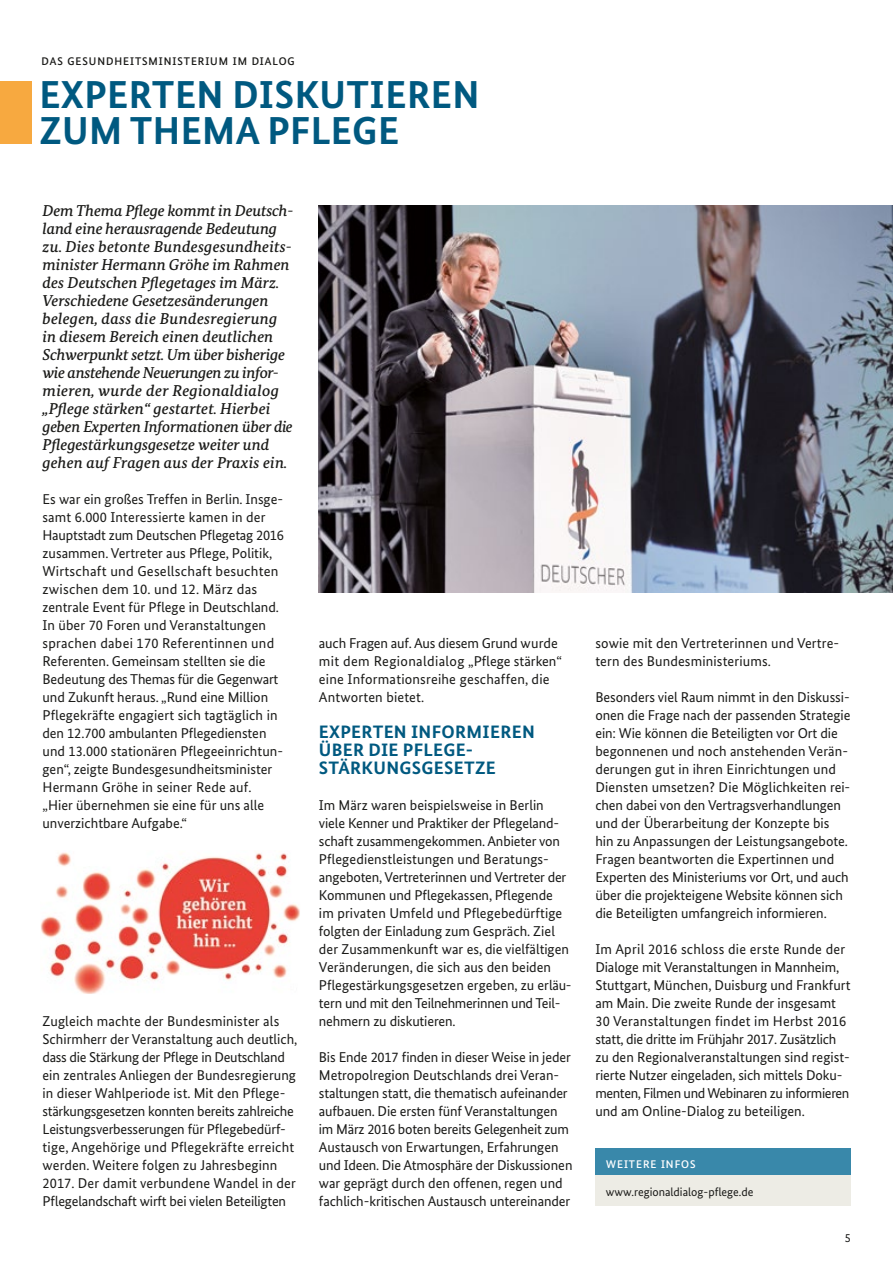
<style>
.page{position:relative;width:893px;height:1263px;background:#fff}
.page>*{position:absolute;margin:0;border:0;box-sizing:border-box;transform-origin:0 0}
.t1{font:700 39px/36px "Bundes Sans";letter-spacing:.01em;color:#005980}
.t2{font:700 18px/18px "Bundes Sans";letter-spacing:.015em;color:#005980}
.t3{font:italic 500 15.75px/18px "Bundes Serif";color:#1a1a18}
.t4{font:15px "Bundes Sans";letter-spacing:.02em;color:#1a1a18}
.t5{font:15px "Bundes Sans";color:#fff}
.t6{font:14.25px/18px "Bundes Sans";letter-spacing:-.005em;color:#1a1a18}
.t7{font:12px "Bundes Sans";color:#1a1a18}
</style>
<div class="page">
<img style="left:319px;top:205px;width:574px;height:387px">
<img style="left:40px;top:852px;width:260px;height:142px">
<div style="left:595px;top:1148px;width:255px;height:27px;background:#3988aa"></div>
<div style="left:595px;top:1175px;width:255px;height:31px;background:#edece5"></div>
<div style="left:0;top:81px;width:32px;height:63px;background:#f7a940"></div>
<p class="t4" style="left:41px;top:50px;width:255px">Das Gesundheitsministerium im Dialog</p>
<h1 class="t1" style="left:39px;top:76px;width:442px">EXPERTEN DISKUTIEREN<br>ZUM THEMA PFLEGE</h1>
<p class="t3" style="left:43px;top:201px;width:252px">Dem Thema Pflege kommt in Deutsch&shy;land eine herausragende Bedeutung zu. Dies betonte Bundesgesundheits&shy;minister Hermann Gröhe im Rahmen des Deutschen Pflegetages im März.<br>Verschiedene Gesetzesänderungen belegen, dass die Bundesregierung in diesem Bereich einen deutlichen Schwerpunkt setzt. Um über bisherige wie anstehende Neuerungen zu infor&shy;mieren, wurde der Regionaldialog „Pflege stärken“ gestartet. Hierbei geben Experten Informationen über die Pflegestärkungsgesetze weiter und gehen auf Fragen aus der Praxis ein.</p>
<p class="t6" style="left:43px;top:490px;width:243px">Es war ein großes Treffen in Berlin. Insge&shy;samt 6.000 Interessierte kamen in der Hauptstadt zum Deutschen Pflegetag 2016 zusammen. Vertreter aus Pflege, Politik, Wirtschaft und Gesellschaft besuchten zwischen dem 10. und 12. März das zentrale Event für Pflege in Deutschland.<br>In über 70 Foren und Veranstaltungen sprachen dabei 170 Referentinnen und Referenten. Gemeinsam stellten sie die Bedeutung des Themas für die Gegenwart und Zukunft heraus. „Rund eine Million Pflegekräfte engagiert sich tagtäglich in den 12.700 ambulanten Pflegediensten und 13.000 stationären Pflegeeinrichtun&shy;gen“, zeigte Bundesgesundheitsminister Hermann Gröhe in seiner Rede auf. „Hier übernehmen sie eine für uns alle unverzichtbare Aufgabe.“</p>
<p class="t6" style="left:43px;top:1012px;width:256px">Zugleich machte der Bundesminister als Schirmherr der Veranstaltung auch deutlich, dass die Stärkung der Pflege in Deutschland ein zentrales Anliegen der Bundesregierung in dieser Wahlperiode ist. Mit den Pflege&shy;stärkungsgesetzen konnten bereits zahlreiche Leistungsverbesserungen für Pflegebedürf&shy;tige, Angehörige und Pflegekräfte erreicht werden. Weitere folgen zu Jahresbeginn 2017. Der damit verbundene Wandel in der Pflegelandschaft wirft bei vielen Beteiligten</p>
<p class="t6" style="left:319px;top:634px;width:245px">auch Fragen auf. Aus diesem Grund wurde mit dem Regionaldialog „Pflege stärken“ eine Informationsreihe geschaffen, die Antworten bietet.</p>
<p class="t2" style="left:319px;top:723px;width:218px">EXPERTEN INFORMIEREN<br>ÜBER DIE PFLEGE-<br>STÄRKUNGSGESETZE</p>
<p class="t6" style="left:319px;top:796px;width:254px">Im März waren beispielsweise in Berlin viele Kenner und Praktiker der Pflegeland&shy;schaft zusammengekommen. Anbieter von Pflegedienstleistungen und Beratungs&shy;angeboten, Vertreterinnen und Vertreter der Kommunen und Pflegekassen, Pflegende<br>im privaten Umfeld und Pflegebedürftige folgten der Einladung zum Gespräch. Ziel der Zusammenkunft war es, die vielfältigen Veränderungen, die sich aus den beiden Pflegestärkungsgesetzen ergeben, zu erläu&shy;tern und mit den Teilnehmerinnen und Teil&shy;nehmern zu diskutieren.</p>
<p class="t6" style="left:319px;top:1048px;width:255px">Bis Ende 2017 finden in dieser Weise in jeder Metropolregion Deutschlands drei Veran&shy;staltungen statt, die thematisch aufeinander aufbauen. Die ersten fünf Veranstaltungen im März 2016 boten bereits Gelegenheit zum Austausch von Erwartungen, Erfahrungen und Ideen. Die Atmosphäre der Diskussionen war geprägt durch den offenen, regen und fachlich-kritischen Austausch untereinander</p>
<p class="t6" style="left:595px;top:634px;width:245px">sowie mit den Vertreterinnen und Vertre&shy;tern des Bundesministeriums.</p>
<p class="t6" style="left:595px;top:688px;width:257px">Besonders viel Raum nimmt in den Diskussi&shy;onen die Frage nach der passenden Strategie ein: Wie können die Beteiligten vor Ort die begonnenen und noch anstehenden Verän&shy;derungen gut in ihren Einrichtungen und Diensten umsetzen? Die Möglichkeiten rei&shy;chen dabei von den Vertragsverhandlungen und der Überarbeitung der Konzepte bis hin zu Anpassungen der Leistungsangebote.<br>Fragen beantworten die Expertinnen und Experten des Ministeriums vor Ort, und auch über die projekteigene Website können sich die Beteiligten umfangreich informieren.</p>
<p class="t6" style="left:595px;top:940px;width:257px">Im April 2016 schloss die erste Runde der Dialoge mit Veranstaltungen in Mannheim, Stuttgart, München, Duisburg und Frankfurt am Main. Die zweite Runde der insgesamt 30 Veranstaltungen findet im Herbst 2016 statt, die dritte im Frühjahr 2017. Zusätzlich zu den Regionalveranstaltungen sind regist&shy;rierte Nutzer eingeladen, sich mittels Doku&shy;menten, Filmen und Webinaren zu informieren und am Online-Dialog zu beteiligen.</p>
<p class="t5" style="left:606px;top:1153px;width:9px">WEITERE</p>
<p class="t5" style="left:661px;top:1153px;width:35px">INFOS</p>
<p class="t7" style="left:606px;top:1184px;width:149px">www.regionaldialog-pflege.de</p>
<p class="t7" style="left:845px;top:1231px;width:7px">5</p>
</div>
